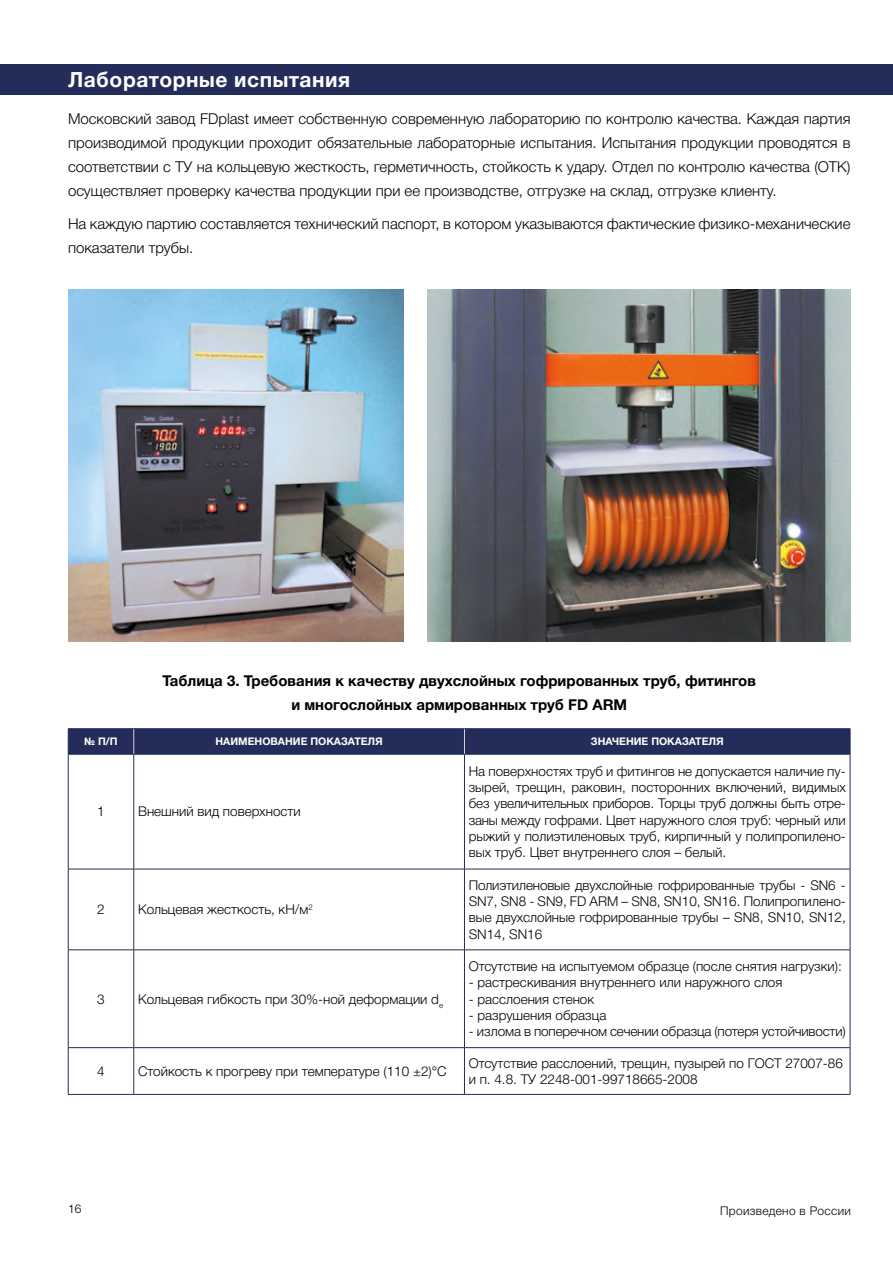
<style>
.page{position:relative;width:893px;height:1263px;background:#fff}
.page>*{position:absolute;margin:0;border:0;box-sizing:border-box;transform-origin:0 0}
.t1{font:700 21px "Helvetica Neue Cyr";letter-spacing:.025em;color:#fff}
.t2{font:300 15px/24px "Helvetica Neue Cyr";color:#000;text-align:justify}
.t3{font:700 15px/23.5px "Helvetica Neue Cyr";color:#000;text-align:center}
.t4{font:300 13.5px/16.2px "Helvetica Neue Cyr";color:#000;text-align:justify}
.t5{font:300 12px "Helvetica Neue Cyr";letter-spacing:.025em;color:#000}
.t6{font:700 10.5px "Helvetica Neue Cyr";color:#fff}
</style>
<div class="page">
<hr style="left:68px;top:869px;width:66px;height:1px;background:#242c59">
<hr style="left:134px;top:869px;width:330px;height:1px;background:#242c59">
<hr style="left:464px;top:869px;width:386px;height:1px;background:#242c59">
<hr style="left:68px;top:949px;width:66px;height:1px;background:#242c59">
<hr style="left:134px;top:949px;width:330px;height:1px;background:#242c59">
<hr style="left:464px;top:949px;width:386px;height:1px;background:#242c59">
<hr style="left:68px;top:1047px;width:66px;height:1px;background:#242c59">
<hr style="left:134px;top:1047px;width:330px;height:1px;background:#242c59">
<hr style="left:464px;top:1047px;width:386px;height:1px;background:#242c59">
<hr style="left:68px;top:754px;width:1px;height:115px;background:#242c59">
<hr style="left:68px;top:869px;width:1px;height:81px;background:#242c59">
<hr style="left:68px;top:950px;width:1px;height:97px;background:#242c59">
<hr style="left:68px;top:1048px;width:1px;height:46px;background:#242c59">
<hr style="left:68px;top:1094px;width:66px;height:1px;background:#242c59">
<hr style="left:133px;top:754px;width:1px;height:115px;background:#242c59">
<hr style="left:133px;top:869px;width:1px;height:81px;background:#242c59">
<hr style="left:133px;top:950px;width:1px;height:97px;background:#242c59">
<hr style="left:133px;top:1048px;width:1px;height:46px;background:#242c59">
<hr style="left:134px;top:1094px;width:330px;height:1px;background:#242c59">
<hr style="left:464px;top:754px;width:1px;height:115px;background:#242c59">
<hr style="left:850px;top:754px;width:1px;height:115px;background:#242c59">
<hr style="left:464px;top:869px;width:1px;height:81px;background:#242c59">
<hr style="left:850px;top:869px;width:1px;height:81px;background:#242c59">
<hr style="left:464px;top:950px;width:1px;height:97px;background:#242c59">
<hr style="left:850px;top:950px;width:1px;height:97px;background:#242c59">
<hr style="left:464px;top:1048px;width:1px;height:46px;background:#242c59">
<hr style="left:850px;top:1048px;width:1px;height:46px;background:#242c59">
<hr style="left:464px;top:1094px;width:386px;height:1px;background:#242c59">
<hr style="left:68px;top:728px;width:66px;height:1px;background:#242c59">
<hr style="left:134px;top:728px;width:330px;height:1px;background:#242c59">
<hr style="left:464px;top:728px;width:386px;height:1px;background:#242c59">
<div style="left:68px;top:729px;width:783px;height:25px;background:#242c59"></div>
<hr style="left:68px;top:754px;width:66px;height:1px;background:#242c59">
<hr style="left:134px;top:754px;width:330px;height:1px;background:#242c59">
<hr style="left:464px;top:754px;width:386px;height:1px;background:#242c59">
<div style="left:0;top:64px;width:893px;height:30px;background:#242c59"></div>
<img style="left:68px;top:289px;width:335px;height:353px">
<img style="left:428px;top:289px;width:422px;height:353px">
<h1 class="t1" style="left:68px;top:68px;width:284px">Лабораторные испытания</h1>
<p class="t2" style="left:68px;top:107px;width:784px">Московский завод FDplast имеет собственную современную лабораторию по контролю качества. Каждая партия производимой продукции проходит обязательные лабораторные испытания. Испытания продукции проводятся в соответствии с ТУ на кольцевую жесткость, герметичность, стойкость к удару. Отдел по контролю качества (ОТК) осуществляет проверку качества продукции при ее производстве, отгрузке на склад, отгрузке клиенту.</p>
<p class="t2" style="left:68px;top:211px;width:784px">На каждую партию составляется технический паспорт, в котором указываются фактические физико-механические показатели трубы.</p>
<p class="t3" style="left:162px;top:669px;width:595px">Таблица 3. Требования к качеству двухслойных гофрированных труб, фитингов и многослойных армированных труб FD ARM</p>
<p class="t6" style="left:84px;top:736px;width:35px">№ П/П</p>
<p class="t6" style="left:215px;top:736px;width:169px">НАИМЕНОВАНИЕ ПОКАЗАТЕЛЯ</p>
<p class="t6" style="left:591px;top:736px;width:134px">ЗНАЧЕНИЕ ПОКАЗАТЕЛЯ</p>
<p class="t4" style="left:97px;top:804px;width:9px">1</p>
<p class="t4" style="left:138px;top:804px;width:164px">Внешний вид поверхности</p>
<p class="t4" style="left:97px;top:901px;width:9px">2</p>
<p class="t4" style="left:138px;top:901px;width:176px">Кольцевая жесткость, кН/м<sup>2</sup></p>
<p class="t4" style="left:97px;top:991px;width:9px">3</p>
<p class="t4" style="left:138px;top:991px;width:307px">Кольцевая гибкость при 30%-ной деформации d<sub>e</sub></p>
<p class="t4" style="left:469px;top:763px;width:379px">На поверхностях труб и фитингов не допускается наличие пу&shy;зырей, трещин, раковин, посторонних включений, видимых без увеличительных приборов. Торцы труб должны быть отре&shy;заны между гофрами. Цвет наружного слоя труб: черный или рыжий у полиэтиленовых труб, кирпичный у полипропилено&shy;вых труб. Цвет внутреннего слоя – белый.</p>
<p class="t4" style="left:469px;top:877px;width:379px">Полиэтиленовые двухслойные гофрированные трубы - SN6 - SN7, SN8 - SN9, FD ARM – SN8, SN10, SN16. Полипропилено&shy;вые двухслойные гофрированные трубы – SN8, SN10, SN12, SN14, SN16</p>
<p class="t4" style="left:469px;top:958px;width:375px">Отсутствие на испытуемом образце (после снятия нагрузки):</p>
<p class="t4" style="left:469px;top:974px;width:315px">- растрескивания внутреннего или наружного слоя</p>
<p class="t4" style="left:469px;top:991px;width:127px">- расслоения стенок</p>
<p class="t4" style="left:469px;top:1007px;width:139px">- разрушения образца</p>
<p class="t4" style="left:469px;top:1023px;width:379px">- излома в поперечном сечении образца (потеря устойчивости)</p>
<p class="t4" style="left:97px;top:1063px;width:9px">4</p>
<p class="t4" style="left:138px;top:1063px;width:310px">Стойкость к прогреву при температуре (110 ±2)°С</p>
<p class="t4" style="left:469px;top:1055px;width:376px">Отсутствие расслоений, трещин, пузырей по ГОСТ 27007-86 и п. 4.8. ТУ 2248-001-99718665-2008</p>
<p class="t5" style="left:68px;top:1202px;width:15px">16</p>
<p class="t5" style="left:720px;top:1204px;width:132px">Произведено в России</p>
</div>
